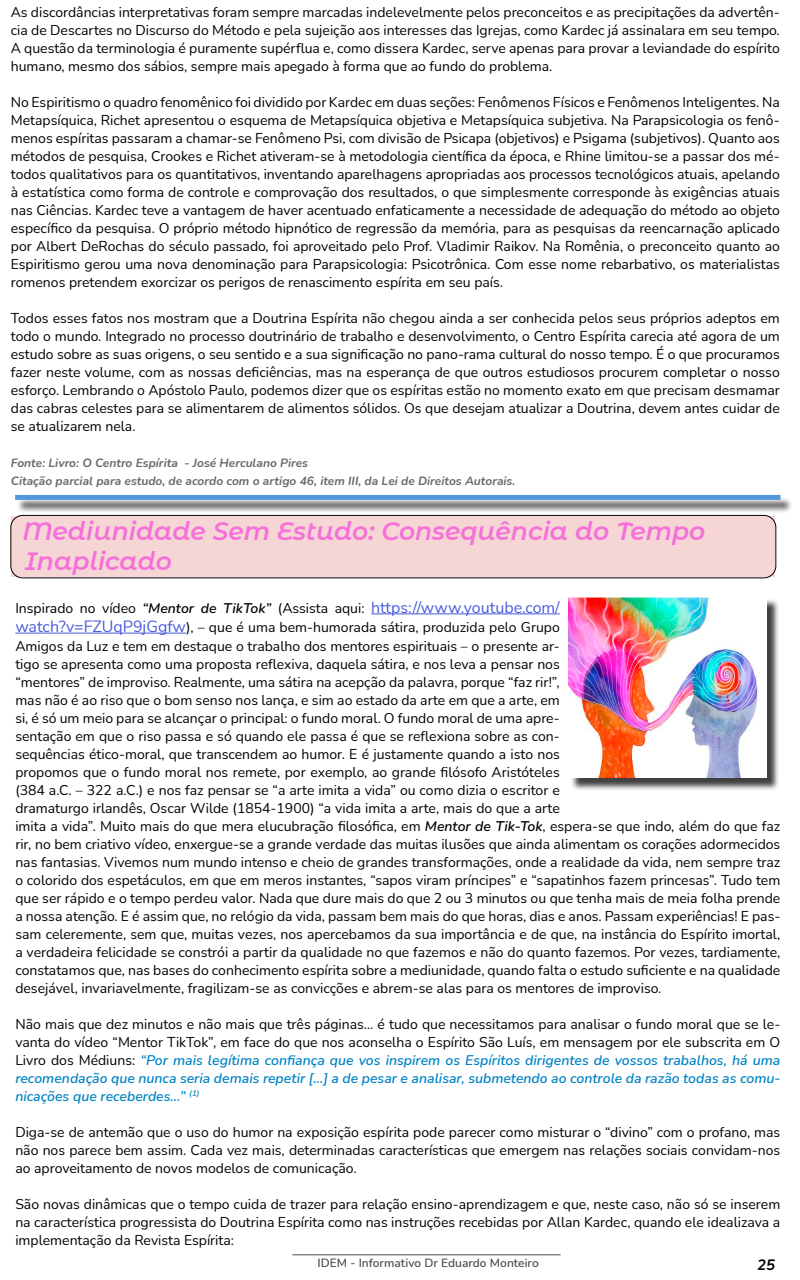
<style>
.page{position:relative;width:800px;height:1280px;background:#fff}
.page>*{position:absolute;margin:0;border:0;box-sizing:border-box;transform-origin:0 0}
.t1{font:italic 600 25px/30px "Montserrat Alternates";color:#f670da}
.t2{font:italic 700 15px "Nunito";color:#000}
.t3{font:14px/18px "Nunito";color:#000;text-align:justify}
.t4{font:italic 700 12px/18px "Nunito";color:#696969}
.t5{font:600 12px "Nunito";color:#4f4f4f}
.s1{font-weight:600;font-style:italic}
.s2{font-size:16px;color:#485cdb}
.s3{font-weight:600;font-style:italic;color:#0083c4}
</style>
<div class="page">
<hr style="left:292px;top:1254px;width:269px;height:1px;background:#4f4f4f">
<div style="left:16px;top:496px;width:777px;height:17px;background:#000;opacity:.75"></div>
<div style="left:15px;top:495px;width:766px;height:5px;background:#5397dd"></div>
<div style="left:11px;top:516px;width:764px;height:30px;background:#f6d5d5"></div>
<div style="left:11px;top:546px;width:764px;height:30px;background:#f6d5d5"></div>
<div style="left:10px;top:515px;width:766px;height:63px;border:1px solid #000;border-radius:12px"></div>
<div style="left:570px;top:598px;width:210px;height:193px;background:#000;opacity:.75"></div>
<img style="left:569px;top:597px;width:198px;height:181px">
<hr style="left:371px;top:614px;width:189px;height:1px;background:#485cdb">
<hr style="left:15px;top:633px;width:171px;height:1px;background:#485cdb">
<p class="t3" style="left:11px;top:2px;width:771px">As discordâncias interpretativas foram sempre marcadas indelevelmente pelos preconceitos e as precipitações da advertên&shy;cia de Descartes no Discurso do Método e pela sujeição aos interesses das Igrejas, como Kardec já assinalara em seu tempo.<br>A questão da terminologia é puramente supérflua e, como dissera Kardec, serve apenas para provar a leviandade do espírito humano, mesmo dos sábios, sempre mais apegado à forma que ao fundo do problema.</p>
<p class="t3" style="left:11px;top:92px;width:771px">No Espiritismo o quadro fenomênico foi dividido por Kardec em duas seções: Fenômenos Físicos e Fenômenos Inteligentes. Na Metapsíquica, Richet apresentou o esquema de Metapsíquica objetiva e Metapsíquica subjetiva. Na Parapsicologia os fenô&shy;menos espíritas passaram a chamar-se Fenômeno Psi, com divisão de Psicapa (objetivos) e Psigama (subjetivos). Quanto aos métodos de pesquisa, Crookes e Richet ativeram-se à metodologia científica da época, e Rhine limitou-se a passar dos mé&shy;todos qualitativos para os quantitativos, inventando aparelhagens apropriadas aos processos tecnológicos atuais, apelando à estatística como forma de controle e comprovação dos resultados, o que simplesmente corresponde às exigências atuais nas Ciências. Kardec teve a vantagem de haver acentuado enfaticamente a necessidade de adequação do método ao objeto específico da pesquisa. O próprio método hipnótico de regressão da memória, para as pesquisas da reencarnação aplicado por Albert DeRochas do século passado, foi aproveitado pelo Prof. Vladimir Raikov. Na Romênia, o preconceito quanto ao Espiritismo gerou uma nova denominação para Parapsicologia: Psicotrônica. Com esse nome rebarbativo, os materialistas romenos pretendem exorcizar os perigos de renascimento espírita em seu país.</p>
<p class="t3" style="left:11px;top:308px;width:771px">Todos esses fatos nos mostram que a Doutrina Espírita não chegou ainda a ser conhecida pelos seus próprios adeptos em todo o mundo. Integrado no processo doutrinário de trabalho e desenvolvimento, o Centro Espírita carecia até agora de um estudo sobre as suas origens, o seu sentido e a sua significação no pano-rama cultural do nosso tempo. É o que procuramos fazer neste volume, com as nossas deficiências, mas na esperança de que outros estudiosos procurem completar o nosso esforço. Lembrando o Apóstolo Paulo, podemos dizer que os espíritas estão no momento exato em que precisam desmamar das cabras celestes para se alimentarem de alimentos sólidos. Os que desejam atualizar a Doutrina, devem antes cuidar de se atualizarem nela.</p>
<p class="t4" style="left:11px;top:453px;width:506px">Fonte: Livro: O Centro Espírita - José Herculano Pires<br>Citação parcial para estudo, de acordo com o artigo 46, item III, da Lei de Direitos Autorais.</p>
<h1 class="t1" style="left:22px;top:515px;width:684px">Mediunidade Sem Estudo: Consequência do Tempo<br>Inaplicado</h1>
<p class="t3" style="left:15px;top:598px;width:767px;text-align:left">Inspirado no vídeo <span class="s1">“Mentor de TikTok”</span> (Assista aqui: <span class="s2">https://www.youtube.com/<br>watch?v=FZUqP9jGgfw</span>), – que é uma bem-humorada sátira, produzida pelo Grupo<br>Amigos da Luz e tem em destaque o trabalho dos mentores espirituais – o presente ar-<br>tigo se apresenta como uma proposta reflexiva, daquela sátira, e nos leva a pensar nos<br>“mentores” de improviso. Realmente, uma sátira na acepção da palavra, porque “faz rir!”,<br>mas não é ao riso que o bom senso nos lança, e sim ao estado da arte em que a arte, em<br>si, é só um meio para se alcançar o principal: o fundo moral. O fundo moral de uma apre-<br>sentação em que o riso passa e só quando ele passa é que se reflexiona sobre as con-<br>sequências ético-moral, que transcendem ao humor. E é justamente quando a isto nos<br>propomos que o fundo moral nos remete, por exemplo, ao grande filósofo Aristóteles<br>(384 a.C. – 322 a.C.) e nos faz pensar se “a arte imita a vida” ou como dizia o escritor e<br>dramaturgo irlandês, Oscar Wilde (1854-1900) “a vida imita a arte, mais do que a arte<br>imita a vida”. Muito mais do que mera elucubração filosófica, em <span class="s1">Mentor de Tik-Tok</span>, espera-se que indo, além do que faz rir, no bem criativo vídeo, enxergue-se a grande verdade das muitas ilusões que ainda alimentam os corações adormecidos nas fantasias. Vivemos num mundo intenso e cheio de grandes transformações, onde a realidade da vida, nem sempre traz o colorido dos espetáculos, em que em meros instantes, “sapos viram príncipes” e “sapatinhos fazem princesas”. Tudo tem que ser rápido e o tempo perdeu valor. Nada que dure mais do que 2 ou 3 minutos ou que tenha mais de meia folha prende a nossa atenção. E é assim que, no relógio da vida, passam bem mais do que horas, dias e anos. Passam experiências! E pas&shy;sam celeremente, sem que, muitas vezes, nos apercebamos da sua importância e de que, na instância do Espírito imortal, a verdadeira felicidade se constrói a partir da qualidade no que fazemos e não do quanto fazemos. Por vezes, tardiamente, constatamos que, nas bases do conhecimento espírita sobre a mediunidade, quando falta o estudo suficiente e na qualidade desejável, invariavelmente, fragilizam-se as convicções e abrem-se alas para os mentores de improviso.</p>
<p class="t3" style="left:15px;top:1015px;width:767px">Não mais que dez minutos e não mais que três páginas… é tudo que necessitamos para analisar o fundo moral que se le&shy;vanta do vídeo “Mentor TikTok”, em face do que nos aconselha o Espírito São Luís, em mensagem por ele subscrita em O Livro dos Médiuns: <span class="s3">“Por mais legítima confiança que vos inspirem os Espíritos dirigentes de vossos trabalhos, há uma recomendação que nunca seria demais repetir […] a de pesar e analisar, submetendo ao controle da razão todas as comu&shy;nicações que receberdes…”</span> <sup>(1)</sup></p>
<p class="t3" style="left:15px;top:1123px;width:767px">Diga-se de antemão que o uso do humor na exposição espírita pode parecer como misturar o “divino” com o profano, mas não nos parece bem assim. Cada vez mais, determinadas características que emergem nas relações sociais convidam-nos ao aproveitamento de novos modelos de comunicação.</p>
<p class="t3" style="left:15px;top:1195px;width:767px">São novas dinâmicas que o tempo cuida de trazer para relação ensino-aprendizagem e que, neste caso, não só se inserem na característica progressista do Doutrina Espírita como nas instruções recebidas por Allan Kardec, quando ele idealizava a implementação da Revista Espírita:</p>
<p class="t5" style="left:318px;top:1255px;width:223px">IDEM - Informativo Dr Eduardo Monteiro</p>
<p class="t2" style="left:757px;top:1254px;width:19px">25</p>
</div>
